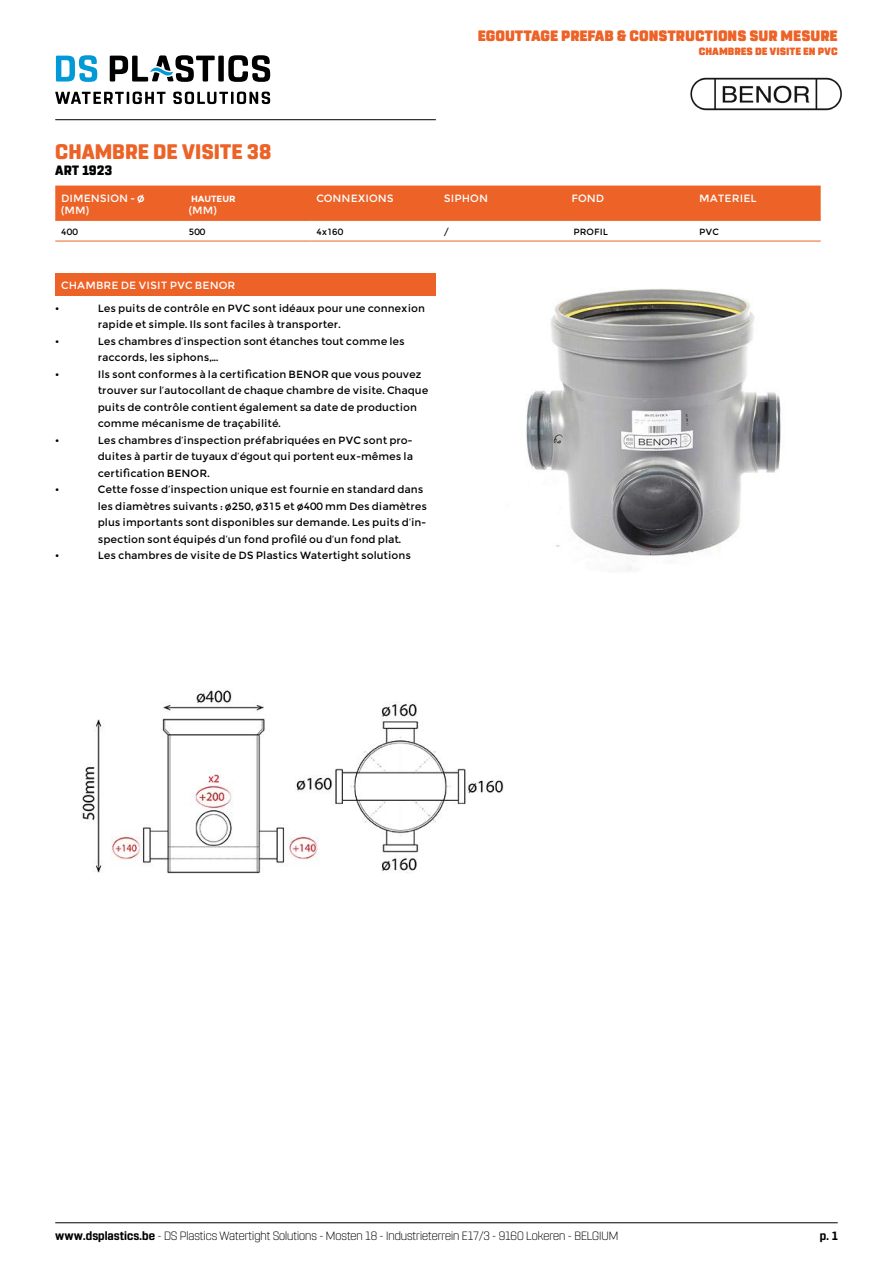
<style>
.page{position:relative;width:893px;height:1263px;background:#fff}
.page>*{position:absolute;margin:0;border:0;box-sizing:border-box;transform-origin:0 0}
.t1{font:800 21px "Rohn Rounded";color:#ec6227}
.t2{font:900 15px "Rohn Rounded";color:#ec6227}
.t3{font:800 13.5px "Rohn Rounded";color:#000}
.t4{font:300 12px "Rohn Rounded";color:#000}
.t5{font:700 12px "Rohn Rounded";color:#000}
.t6{font:10.5px/16.5px "Montserrat";color:#000}
.t7{font:10.5px/12.6px "Montserrat";color:#fff}
.t8{font:900 10.5px "Rohn Rounded";color:#ec6227}
.t9{font:9px "Montserrat";color:#000}
.t10{font:700 9px "Montserrat";color:#fff}
.s1{font-weight:700;font-size:9px}
.s2{font-weight:700}
</style>
<div class="page">
<hr style="left:55px;top:119px;width:381px;height:1px;background:#000">
<hr style="left:55px;top:1222px;width:783px;height:1px;background:#000">
<div style="left:55px;top:273px;width:381px;height:22px;background:#ec6227"></div>
<div style="left:55px;top:186px;width:766px;height:34px;background:#ec6227"></div>
<hr style="left:55px;top:220px;width:128px;height:1px;background:#ec6227">
<hr style="left:183px;top:220px;width:127px;height:1px;background:#ec6227">
<hr style="left:310px;top:220px;width:128px;height:1px;background:#ec6227">
<hr style="left:438px;top:220px;width:128px;height:1px;background:#ec6227">
<hr style="left:566px;top:220px;width:127px;height:1px;background:#ec6227">
<hr style="left:693px;top:220px;width:128px;height:1px;background:#ec6227">
<hr style="left:55px;top:241px;width:128px;height:1px;background:#ec6227">
<hr style="left:183px;top:241px;width:127px;height:1px;background:#ec6227">
<hr style="left:310px;top:241px;width:128px;height:1px;background:#ec6227">
<hr style="left:438px;top:241px;width:128px;height:1px;background:#ec6227">
<hr style="left:566px;top:241px;width:127px;height:1px;background:#ec6227">
<hr style="left:693px;top:241px;width:128px;height:1px;background:#ec6227">
<img style="left:690px;top:78px;width:152px;height:33px">
<img style="left:526px;top:288px;width:255px;height:283px">
<img style="left:82px;top:690px;width:422px;height:184px">
<svg style="left:56px;top:55px;width:41px;height:27px"></svg>
<svg style="left:55px;top:92px;width:215px;height:12px"></svg>
<svg style="left:110px;top:55px;width:160px;height:27px"></svg>
<h1 class="t1" style="left:55px;top:139px;width:218px">CHAMBRE DE VISITE 38</h1>
<p class="t3" style="left:55px;top:162px;width:59px">ART 1923</p>
<p class="t7" style="left:61px;top:192px;width:85px">DIMENSION - <span class="s1">Ø </span>(MM)</p>
<p class="t10" style="left:191px;top:193px;width:46px">HAUTEUR</p>
<p class="t7" style="left:189px;top:204px;width:29px">(MM)</p>
<h2 class="t2" style="left:478px;top:27px;width:361px">EGOUTTAGE PREFAB &amp; CONSTRUCTIONS SUR MESURE</h2>
<p class="t8" style="left:699px;top:45px;width:140px">CHAMBRES DE VISITE EN PVC</p>
<p class="t7" style="left:316px;top:192px;width:79px">CONNEXIONS</p>
<p class="t7" style="left:444px;top:192px;width:46px">SIPHON</p>
<p class="t7" style="left:571px;top:192px;width:34px">FOND</p>
<p class="t7" style="left:699px;top:192px;width:59px">MATERIEL</p>
<p class="t9" style="left:61px;top:226px;width:18px">400</p>
<p class="t9" style="left:189px;top:226px;width:18px">500</p>
<p class="t9" style="left:316px;top:226px;width:28px">4x160</p>
<p class="t9" style="left:444px;top:226px;width:7px">/</p>
<p class="t9" style="left:573px;top:226px;width:36px">PROFIL</p>
<p class="t9" style="left:699px;top:226px;width:21px">PVC</p>
<p class="t7" style="left:61px;top:279px;width:176px">CHAMBRE DE VISIT PVC BENOR</p>
<p class="t6" style="left:55px;top:300px;width:6px">•</p>
<p class="t6" style="left:98px;top:300px;width:329px">Les puits de contrôle en PVC sont idéaux pour une connexion rapide et simple. Ils sont faciles à transporter.</p>
<p class="t6" style="left:55px;top:333px;width:6px">•</p>
<p class="t6" style="left:98px;top:333px;width:309px">Les chambres d’inspection sont étanches tout comme les raccords, les siphons,...</p>
<p class="t6" style="left:55px;top:366px;width:6px">•</p>
<p class="t6" style="left:98px;top:366px;width:332px">Ils sont conformes à la certification BENOR que vous pouvez trouver sur l’autocollant de chaque chambre de visite. Chaque puits de contrôle contient également sa date de production comme mécanisme de traçabilité.</p>
<p class="t6" style="left:55px;top:432px;width:6px">•</p>
<p class="t6" style="left:98px;top:432px;width:317px;text-align:justify">Les chambres d’inspection préfabriquées en PVC sont pro&shy;duites à partir de tuyaux d’égout qui portent eux-mêmes la certification BENOR.</p>
<p class="t6" style="left:55px;top:481px;width:6px">•</p>
<p class="t6" style="left:98px;top:481px;width:331px">Cette fosse d’inspection unique est fournie en standard dans les diamètres suivants : ø250, ø315 et ø400 mm Des diamètres plus importants sont disponibles sur demande. Les puits d’in&shy;spection sont équipés d’un fond profilé ou d’un fond plat.</p>
<p class="t6" style="left:55px;top:547px;width:6px">•</p>
<p class="t6" style="left:98px;top:547px;width:315px">Les chambres de visite de DS Plastics Watertight solutions</p>
<p class="t4" style="left:55px;top:1229px;width:565px"><span class="s2">www.dsplastics.be</span> - DS Plastics Watertight Solutions - Mosten 18 - Industrieterrein E17/3 - 9160 Lokeren - BELGIUM</p>
<p class="t5" style="left:820px;top:1229px;width:19px">p. 1</p>
</div>
